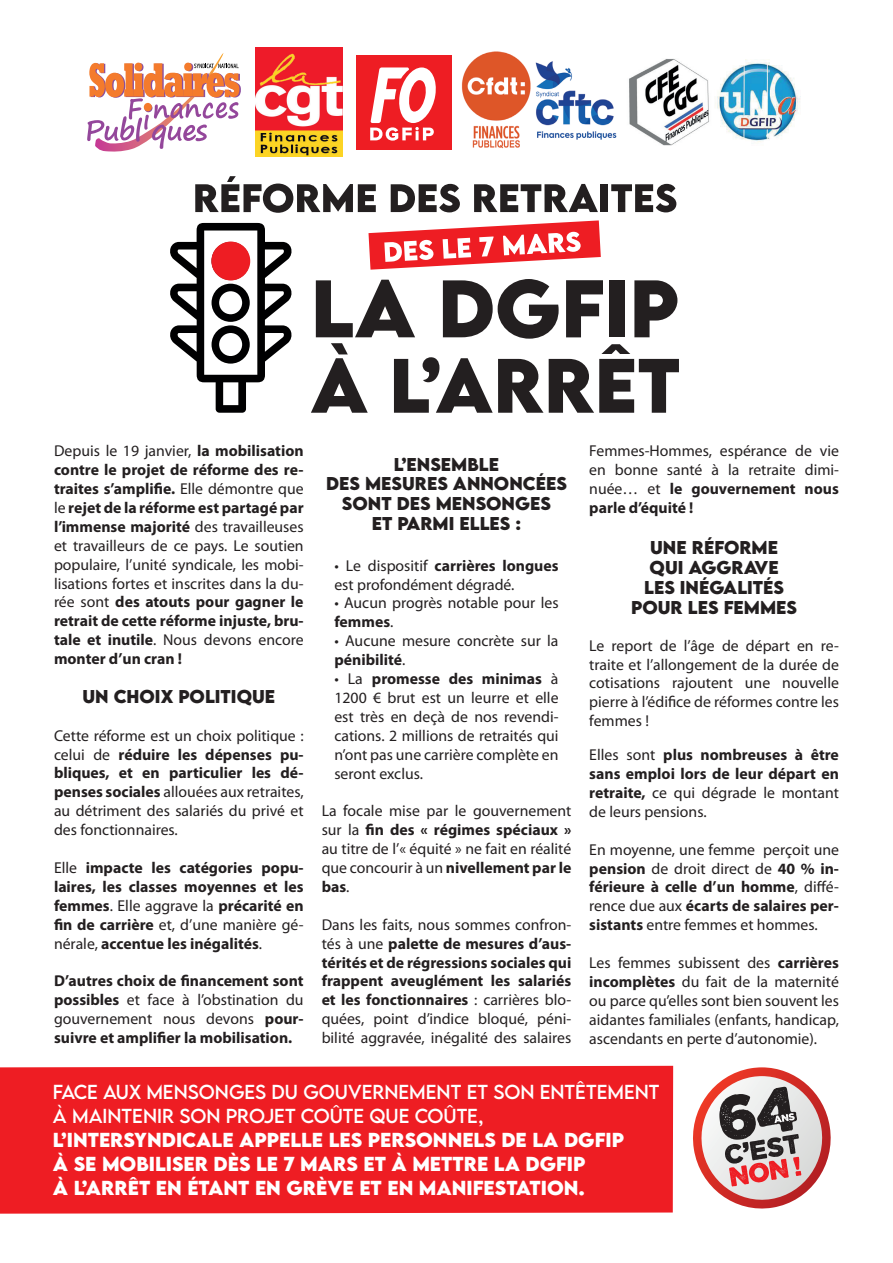
<style>
.page{position:relative;width:893px;height:1263px;background:#fff}
.page>*{position:absolute;margin:0;border:0;box-sizing:border-box;transform-origin:0 0}
.t1{font:700 18px "LEMONMILK";color:#fff}
.t2{font:18px/24px "LEMONMILK";color:#fff}
.t3{font:700 16.5px "LEMONMILK";color:#231f20}
.t4{font:15.75px/18.9px "Myriad Pro";color:#231f20;text-align:justify}
.t5{font:700 15.75px/18.9px "Myriad Pro";color:#231f20;text-align:justify}
.s1{font-weight:700}
.s2{font-weight:400}
</style>
<div class="page">
<div style="left:0;top:1066px;width:673px;height:148px;background:#ee1d23"></div>
<svg style="left:693px;top:1067px;width:138px;height:142px"></svg>
<svg style="left:311px;top:279px;width:368px;height:134px"></svg>
<svg style="left:195px;top:176px;width:181px;height:37px"></svg>
<svg style="left:391px;top:184px;width:69px;height:28px"></svg>
<svg style="left:474px;top:184px;width:124px;height:28px"></svg>
<div style="left:601px;top:184px;width:7px;height:28px;background:#231f20"></div>
<svg style="left:611px;top:184px;width:65px;height:28px"></svg>
<svg style="left:368px;top:220px;width:233px;height:50px"></svg>
<svg style="left:170px;top:223px;width:122px;height:190px"></svg>
<div style="left:211px;top:242px;width:39px;height:38px;background:#ee1d23;border-radius:50%"></div>
<svg style="left:87px;top:53px;width:154px;height:99px"></svg>
<div style="left:144px;top:103px;width:8px;height:8px;background:#f47b2c;border-radius:50%"></div>
<img style="left:255px;top:48px;width:87px;height:109px">
<img style="left:629px;top:59px;width:80px;height:87px">
<img style="left:717px;top:59px;width:83px;height:83px">
<div style="left:356px;top:55px;width:95px;height:95px;background:#ee1d23"></div>
<svg style="left:370px;top:67px;width:66px;height:74px"></svg>
<img style="left:461px;top:51px;width:156px;height:98px">
<p class="t4" style="left:589px;top:441px;width:251px">Femmes-Hommes, espérance de vie en bonne santé à la retraite dimi&shy;nuée… et <span class="s1">le gouvernement nous parle d’équité !</span></p>
<p class="t3" style="left:650px;top:536px;width:128px">UNE RÉFORME</p>
<p class="t3" style="left:650px;top:556px;width:129px">QU I AGGRAVE</p>
<p class="t3" style="left:644px;top:576px;width:142px">LES INÉGALITÉS</p>
<p class="t3" style="left:631px;top:596px;width:14px">POU</p>
<p class="t3" style="left:671px;top:596px;width:128px">R LES FEMMES</p>
<p class="t4" style="left:589px;top:636px;width:251px">Le report de l’âge de départ en re&shy;traite et l’allongement de la durée de cotisations rajoutent une nouvelle pierre à l’édifice de réformes contre les femmes !</p>
<p class="t5" style="left:589px;top:745px;width:251px"><span class="s2">Elles sont</span> plus nombreuses à être sans emploi lors de leur départ en retraite, <span class="s2">ce qui dégrade le montant de leurs pensions.</span></p>
<p class="t4" style="left:589px;top:840px;width:251px">En moyenne, une femme perçoit une <span class="s1">pension</span> de droit direct de <span class="s1">40 % in&shy;férieure à celle d’un homme</span>, diffé&shy;rence due aux <span class="s1">écarts de salaires per&shy;sistants</span> entre femmes et hommes.</p>
<p class="t4" style="left:589px;top:953px;width:251px">Les femmes subissent des <span class="s1">carrières incomplètes</span> du fait de la maternité ou parce qu’elles sont bien souvent les aidantes familiales (enfants, handicap, ascendants en perte d’autonomie).</p>
<p class="t2" style="left:53px;top:1080px;width:608px">FACE AUX MENSONGES DU GOUVERNEMENT ET SON ENTÊTEMENT<br>À MAINTENIR SON PROJET COÛTE QUE COÛTE,</p>
<p class="t1" style="left:53px;top:1128px;width:33px">L’INTE</p>
<p class="t1" style="left:110px;top:1128px;width:157px">RSYNDICALE APPELLE</p>
<p class="t1" style="left:329px;top:1128px;width:102px">LES PE RSONNEL</p>
<p class="t1" style="left:484px;top:1128px;width:94px">S DE LA DGF</p>
<p class="t1" style="left:605px;top:1128px;width:20px">IP</p>
<p class="t1" style="left:53px;top:1152px;width:389px">À SE MOBILISER DÈS LE 7 MARS ET À METT</p>
<p class="t1" style="left:464px;top:1152px;width:76px">RE LA DGF</p>
<p class="t1" style="left:567px;top:1152px;width:20px">IP</p>
<p class="t1" style="left:53px;top:1176px;width:534px">À L’ARRÊT EN ÉTANT EN GRÈVE ET EN MANIFESTATION .</p>
<p class="t5" style="left:54px;top:441px;width:251px"><span class="s2">Depuis le 19 janvier,</span> la mobilisation contre le projet de réforme des re&shy;traites s’amplifie. <span class="s2">Elle démontre que le</span> rejet de la réforme est partagé par l’immense majorité <span class="s2">des travailleuses et travailleurs de ce pays. Le soutien populaire, l’unité syndicale, les mobi&shy;lisations fortes et inscrites dans la du&shy;rée sont</span> des atouts pour gagner le retrait de cette réforme injuste, bru&shy;tale et inutile<span class="s2">. Nous devons encore </span>monter d’un cran !</p>
<p class="t3" style="left:82px;top:685px;width:194px">UN CHOIX POLITIQUE</p>
<p class="t4" style="left:54px;top:726px;width:251px">Cette réforme est un choix politique : celui de <span class="s1">réduire les dépenses pu&shy;bliques, et en particulier les dé&shy;penses sociales</span> allouées aux retraites, au détriment des salariés du privé et des fonctionnaires.</p>
<p class="t5" style="left:54px;top:858px;width:251px"><span class="s2">Elle</span> impacte les catégories popu&shy;laires, les classes moyennes et les femmes<span class="s2">. Elle aggrave la</span> précarité en fin de carrière <span class="s2">et, d’une manière gé&shy;nérale,</span> accentue les inégalités<span class="s2">.</span></p>
<p class="t5" style="left:54px;top:971px;width:251px">D’autres choix de financement sont possibles <span class="s2">et face à l’obstination du gouvernement nous devons</span> pour&shy;suivre et amplifier la mobilisation.</p>
<p class="t3" style="left:394px;top:453px;width:96px">L’ENSEMBLE</p>
<p class="t3" style="left:326px;top:473px;width:156px">DES MESURES ANNONC</p>
<p class="t3" style="left:536px;top:473px;width:33px">ÉES</p>
<p class="t3" style="left:342px;top:492px;width:25px">SONT</p>
<p class="t3" style="left:397px;top:492px;width:156px">DES MENSONGES</p>
<p class="t3" style="left:372px;top:512px;width:99px">ET PARMI ELLE</p>
<p class="t3" style="left:500px;top:512px;width:23px">S :</p>
<p class="t4" style="left:334px;top:556px;width:226px">• Le dispositif <span class="s1">carrières longues </span>est profondément dégradé.</p>
<p class="t4" style="left:334px;top:593px;width:226px">• Aucun progrès notable pour les <span class="s1">femmes</span>.</p>
<p class="t4" style="left:334px;top:631px;width:226px">• Aucune mesure concrète sur la <span class="s1">pénibilité</span>.</p>
<p class="t4" style="left:334px;top:669px;width:226px">• La <span class="s1">promesse des minimas</span> à 1200 € brut est un leurre et elle est très en deçà de nos revendi&shy;cations. 2 millions de retraités qui n’ont pas une carrière complète en seront exclus.</p>
<p class="t4" style="left:322px;top:801px;width:251px">La focale mise par le gouvernement sur la <span class="s1">fin des « régimes spéciaux » </span>au titre de l’« équité » ne fait en réalité que concourir à un <span class="s1">nivellement par le bas</span>.</p>
<p class="t4" style="left:322px;top:915px;width:251px">Dans les faits, nous sommes confron&shy;tés à une <span class="s1">palette de mesures d’aus&shy;térités et de régressions sociales qui frappent aveuglément les salariés et les fonctionnaires</span> : carrières blo&shy;quées, point d’indice bloqué, péni&shy;bilité aggravée, inégalité des salaires</p>
</div>
